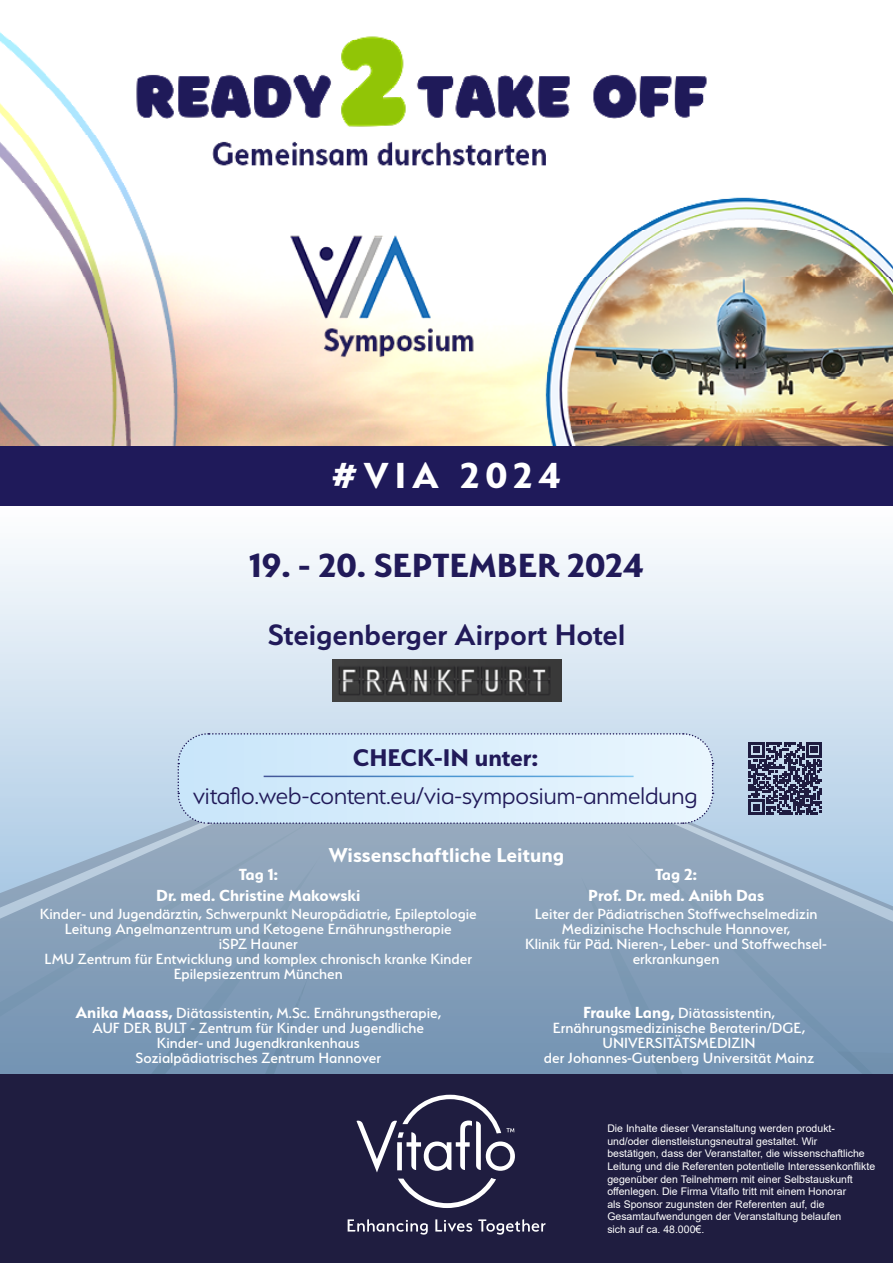
<style>
.page{position:relative;width:893px;height:1263px;background:#fff}
.page>*{position:absolute;margin:0;border:0;box-sizing:border-box;transform-origin:0 0}
.t1{font:700 40.5px "Serenity";letter-spacing:.15em;color:#fff}
.t2{font:700 37.5px "Serenity";color:#211a59}
.t3{font:600 33px "Serenity";color:#211a59}
.t4{font:300 27px "Serenity";color:#211a59}
.t5{font:700 27px "Serenity";color:#211a59}
.t6{font:700 22.5px "Serenity";color:#fff}
.t7{font:700 18px/21px "Serenity";color:#fff;text-align:center}
.t8{font:500 16.5px/15px "Serenity";color:#fff;text-align:center}
.t9{font:10.5px/12.6px "Arial";color:#fff}
.s1{font-weight:700;font-size:18px}
.s2{font-weight:700}
</style>
<div class="page">
<div style="left:0;top:445px;width:893px;height:60px;background:#1f1a5a"></div>
<svg style="left:0;top:505px;width:893px;height:287px"></svg>
<img style="left:332px;top:659px;width:229px;height:43px">
<svg style="left:0;top:792px;width:893px;height:283px;fill:#86a0b9"></svg>
<div style="left:0;top:794px;width:177px;height:18px;background:#bdd5ea"></div>
<svg style="left:607px;top:794px;width:286px;height:83px;fill:#bcd4ea"></svg>
<svg style="left:0;top:812px;width:327px;height:263px"></svg>
<svg style="left:31px;top:856px;width:289px;height:219px;fill:#87a0b9"></svg>
<svg style="left:611px;top:817px;width:282px;height:258px"></svg>
<svg style="left:255px;top:922px;width:24px;height:21px"></svg>
<svg style="left:127px;top:978px;width:180px;height:97px"></svg>
<svg style="left:571px;top:921px;width:136px;height:154px"></svg>
<div style="left:837px;top:1038px;width:56px;height:37px;background:#7392af"></div>
<img style="left:0;top:32px;width:893px;height:413px">
<div style="left:0;top:1075px;width:893px;height:188px;background:#1f1d40"></div>
<svg style="left:177px;top:732px;width:537px;height:93px"></svg>
<hr style="left:264px;top:776px;width:370px;height:1px;background:#fff">
<svg style="left:356px;top:1095px;width:159px;height:113px"></svg>
<svg style="left:348px;top:1219px;width:80px;height:15px"></svg>
<svg style="left:435px;top:1219px;width:37px;height:13px"></svg>
<svg style="left:478px;top:1219px;width:67px;height:15px"></svg>
<svg style="left:749px;top:742px;width:73px;height:73px"></svg>
<h1 class="t1" style="left:332px;top:453px;width:231px">#VIA 2024</h1>
<h2 class="t2" style="left:249px;top:545px;width:396px">19. - 20. SEPTEMBER 2024</h2>
<h3 class="t3" style="left:268px;top:616px;width:359px">Steigenberger Airport Hotel</h3>
<h3 class="t5" style="left:353px;top:743px;width:186px">CHECK-IN unter:</h3>
<h3 class="t4" style="left:193px;top:781px;width:506px">vitaflo.web-content.eu/via-symposium-anmeldung</h3>
<h3 class="t6" style="left:329px;top:842px;width:237px">Wissenschaftliche Leitung</h3>
<p class="t7" style="left:156px;top:864px;width:206px">Tag 1:<br>Dr. med. Christine Makowski</p>
<p class="t8" style="left:40px;top:906px;width:438px">Kinder- und Jugendärztin, Schwerpunkt Neuropädiatrie, Epileptologie Leitung Angelmanzentrum und Ketogene Ernährungstherapie<br>iSPZ Hauner<br>LMU Zentrum für Entwicklung und komplex chronisch kranke Kinder Epilepsiezentrum München</p>
<p class="t8" style="left:75px;top:1005px;width:367px"><span class="s1">Anika Maass</span><span class="s2">,</span> Diätassistentin, M.Sc. Ernährungstherapie, AUF DER BULT - Zentrum für Kinder und Jugendliche Kinder- und Jugendkrankenhaus<br>Sozialpädiatrisches Zentrum Hannover</p>
<p class="t7" style="left:588px;top:864px;width:178px">Tag 2:<br>Prof. Dr. med. Anibh Das</p>
<p class="t8" style="left:525px;top:906px;width:303px">Leiter der Pädiatrischen Stoffwechselmedizin Medizinische Hochschule Hannover,<br>Klinik für Päd. Nieren-, Leber- und Stoffwechsel&shy;erkrankungen</p>
<p class="t8" style="left:544px;top:1005px;width:272px"><span class="s1">Frauke Lang</span><span class="s2">,</span> Diätassistentin, Ernährungsmedizinische Beraterin/DGE, UNIVERSITÄTSMEDIZIN<br>der Johannes-Gutenberg Universität Mainz</p>
<p class="t9" style="left:607px;top:1122px;width:269px">Die Inhalte dieser Veranstaltung werden produkt&shy;und/oder dienstleistungsneutral gestaltet. Wir<br>bestätigen, dass der Veranstalter, die wissenschaftliche Leitung und die Referenten potentielle Interessenkonflikte gegenüber den Teilnehmern mit einer Selbstauskunft offenlegen. Die Firma Vitaflo tritt mit einem Honorar<br>als Sponsor zugunsten der Referenten auf, die Gesamtaufwendungen der Veranstaltung belaufen<br>sich auf ca. 48.000€.</p>
</div>
